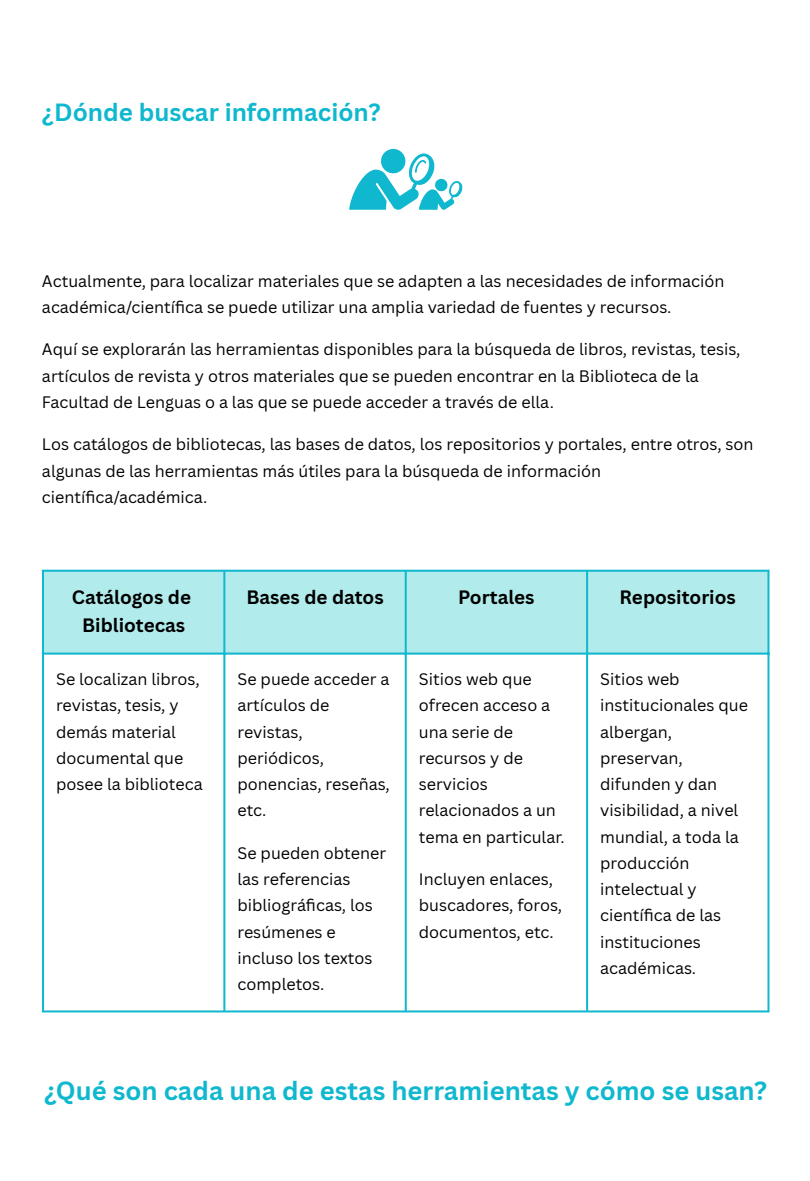
<style>
.page{position:relative;width:810px;height:1181px;background:#fff}
.page>*{position:absolute;margin:0;border:0;box-sizing:border-box;transform-origin:0 0}
.t1{font:700 25.65px "Canva Sans";color:#0fb8ce}
.t2{font:700 24.3px "Canva Sans";color:#0fb8ce}
.t3{font:700 18.9px/28.3px "Canva Sans";color:#000;text-align:center}
.t4{font:16.2px/26.2px "Canva Sans";color:#000}
</style>
<div class="page">
<svg style="left:349px;top:148px;width:113px;height:62px"></svg>
<div style="left:44px;top:571px;width:723px;height:81px;background:#b1ebeb"></div>
<hr style="left:42px;top:571px;width:2px;height:439px;background:#0fb8ce">
<hr style="left:223px;top:571px;width:2px;height:439px;background:#0fb8ce">
<hr style="left:405px;top:571px;width:2px;height:439px;background:#0fb8ce">
<hr style="left:586px;top:571px;width:2px;height:439px;background:#0fb8ce">
<hr style="left:767px;top:571px;width:2px;height:439px;background:#0fb8ce">
<hr style="left:42px;top:569px;width:727px;height:2px;background:#0fb8ce">
<hr style="left:42px;top:652px;width:727px;height:2px;background:#0fb8ce">
<hr style="left:42px;top:1010px;width:727px;height:2px;background:#0fb8ce">
<p class="t2" style="left:42px;top:95px;width:340px">¿Dónde buscar información?</p>
<p class="t4" style="left:42px;top:267px;width:684px">Actualmente, para localizar materiales que se adapten a las necesidades de información académica/científi ca se puede utilizar una amplia variedad de fuentes y recursos.</p>
<p class="t4" style="left:42px;top:336px;width:700px">Aquí se explorarán las herramientas disponibles para la búsqueda de libros, revistas, tesis, artículos de revista y otros materiales que se pueden encontrar en la Biblioteca de la<br>Facultad de Lenguas o a las que se puede acceder a través de ella.</p>
<p class="t4" style="left:42px;top:431px;width:713px">Los catálogos de bibliotecas, las bases de datos, los repositorios y portales, entre otros, son algunas de las herramientas más útiles para la búsqueda de información<br>científi ca/académica.</p>
<p class="t3" style="left:72px;top:582px;width:121px">Catálogos de<br>Bibliotecas</p>
<p class="t3" style="left:246px;top:582px;width:139px">Bases de datos</p>
<p class="t3" style="left:458px;top:582px;width:78px">Portales</p>
<p class="t3" style="left:620px;top:582px;width:118px">Repositorios</p>
<p class="t4" style="left:56px;top:665px;width:148px">Se localizan libros, revistas, tesis, y demás material documental que posee la biblioteca</p>
<p class="t4" style="left:238px;top:665px;width:154px">Se puede acceder a artículos de revistas, periódicos, ponencias, reseñas, etc.</p>
<p class="t4" style="left:238px;top:839px;width:150px">Se pueden obtener las referencias bibliográfi cas, los resúmenes e incluso los textos completos.</p>
<p class="t4" style="left:600px;top:665px;width:149px">Sitios web institucionales que albergan, preservan, difunden y dan visibilidad, a nivel mundial, a toda la producción intelectual y científi ca de las instituciones académicas.</p>
<p class="t4" style="left:419px;top:665px;width:147px">Sitios web que ofrecen acceso a una serie de recursos y de servicios relacionados a un tema en particular.</p>
<p class="t4" style="left:419px;top:865px;width:145px">Incluyen enlaces, buscadores, foros, documentos, etc.</p>
<p class="t1" style="left:44px;top:1073px;width:724px">¿Qué son cada una de estas herramientas y cómo se usan?</p>
</div>
